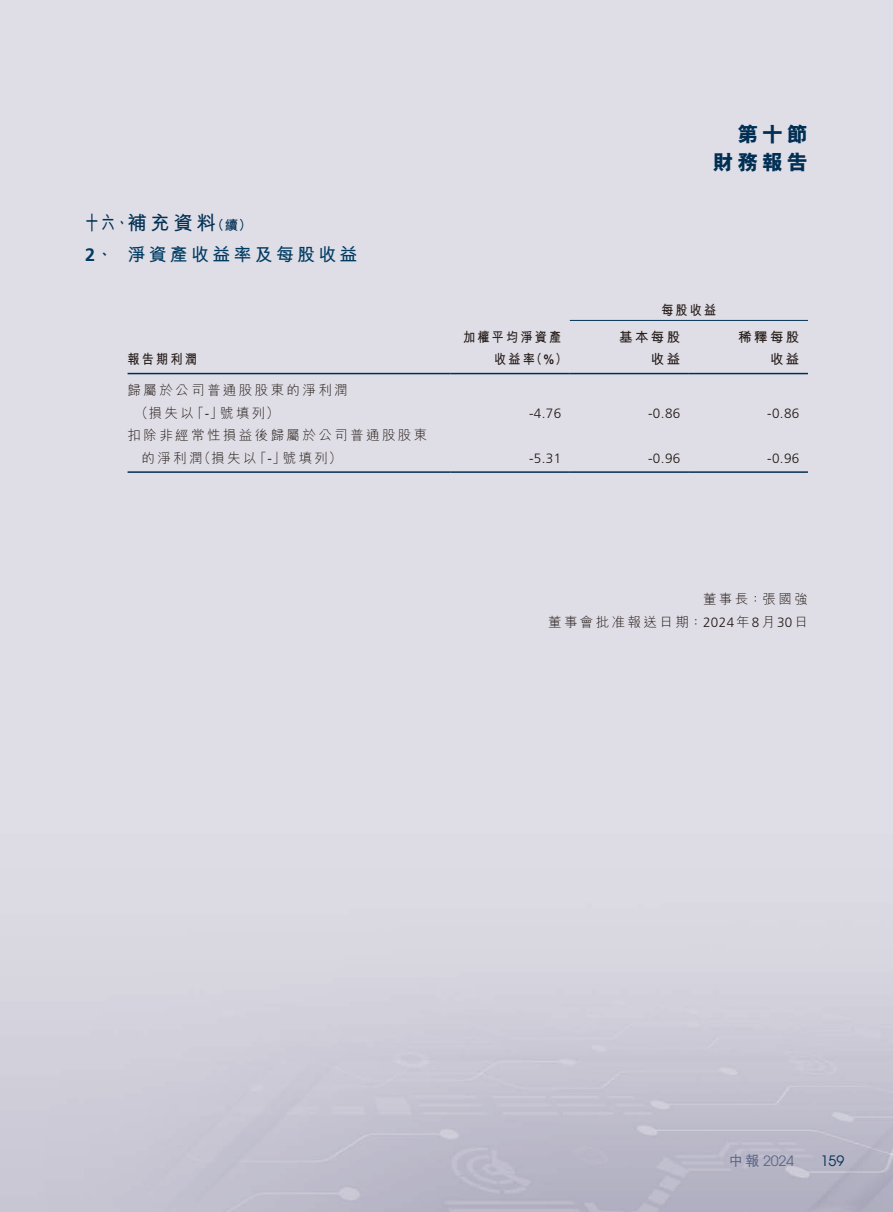
<style>
.page{position:relative;width:893px;height:1212px;background:#fff}
.page>*{position:absolute;margin:0;border:0;box-sizing:border-box;transform-origin:0 0}
.t1{font:800 21px/28.5px "M Hei HK";letter-spacing:.18em;color:#002f53;text-align:right}
.t2{font:700 19.5px "M Hei HK";letter-spacing:.18em;color:#002f53;scale:.7 1}
.t3{font:700 18px "M Hei HK";letter-spacing:.18em;color:#003b62}
.t4{font:14.25px "ITC Avant Garde Pro";color:#5f698a}
.t5{font:14.25px "ITC Avant Garde Pro";color:#002f53}
.t6{font:300 13.5px/22.5px "M Hei HK";letter-spacing:.18em;color:#231916}
.t7{font:300 13.5px "Frutiger LT Pro";letter-spacing:.03em;color:#231916}
.t8{font:700 13.5px/22.5px "M Hei HK";letter-spacing:.18em;color:#231916;scale:.9 1}
.t9{font:700 13.5px/22.5px "M Hei HK";letter-spacing:.18em;color:#231916;text-align:right}
.t10{font:700 13.5px "M Hei HK";color:#002f53}
.s1{font-family:"Frutiger LT Pro"}
.s2{font-family:"M Hei HK";font-weight:700}
</style>
<div class="page">
<hr style="left:570px;top:320px;width:238px;height:1px;background:#002f53">
<hr style="left:128px;top:373px;width:323px;height:1px;background:#002f53">
<hr style="left:451px;top:373px;width:119px;height:1px;background:#002f53">
<hr style="left:570px;top:373px;width:119px;height:1px;background:#002f53">
<hr style="left:689px;top:373px;width:119px;height:1px;background:#002f53">
<hr style="left:128px;top:471px;width:323px;height:2px;background:#002f53">
<hr style="left:451px;top:471px;width:119px;height:2px;background:#002f53">
<hr style="left:570px;top:471px;width:119px;height:2px;background:#002f53">
<hr style="left:689px;top:471px;width:119px;height:2px;background:#002f53">
<h2 class="t2" style="left:85px;top:209px;width:189px">十六、補充資料</h2>
<h3 class="t3" style="left:128px;top:241px;width:232px">淨資產收益率及每股收益</h3>
<p class="t10" style="left:211px;top:215px;width:43px">（續(</p>
<h3 class="t3" style="left:85px;top:241px;width:30px">、<span class="s1">2</span></h3>
<p class="t8" style="left:128px;top:347px;width:79px">報告期利潤</p>
<p class="t6" style="left:128px;top:378px;width:222px">歸屬於公司普通股股東的淨利潤</p>
<p class="t6" style="left:128px;top:401px;width:301px;text-indent:7px">（損失以<br>扣除非經常性損益後歸屬於公司普通股股東</p>
<p class="t6" style="left:220px;top:401px;width:61px">號填列(</p>
<p class="t6" style="left:191px;top:401px;width:34px">「」<span class="s1">-</span></p>
<p class="t6" style="left:197px;top:446px;width:61px">（損失以</p>
<p class="t6" style="left:283px;top:446px;width:61px">號填列(</p>
<p class="t6" style="left:141px;top:446px;width:63px">的淨利潤</p>
<p class="t6" style="left:254px;top:446px;width:34px">「」<span class="s1">-</span></p>
<h1 class="t1" style="left:712px;top:120px;width:97px">第十節財務報告</h1>
<p class="t8" style="left:661px;top:297px;width:63px">每股收益</p>
<p class="t8" style="left:494px;top:324px;width:83px;text-indent:-31px">加權平均淨資產收益 )率 <span class="s1">%</span>(</p>
<p class="t9" style="left:619px;top:324px;width:63px">基本每股收益</p>
<p class="t9" style="left:738px;top:324px;width:63px">稀釋每股收益</p>
<p class="t7" style="left:529px;top:405px;width:34px">-4.76</p>
<p class="t7" style="left:529px;top:450px;width:34px">-5.31</p>
<p class="t7" style="left:648px;top:405px;width:34px">-0.86</p>
<p class="t7" style="left:648px;top:450px;width:34px">-0.96</p>
<p class="t7" style="left:767px;top:405px;width:34px">-0.86</p>
<p class="t7" style="left:767px;top:450px;width:34px">-0.96</p>
<p class="t6" style="left:548px;top:588px;width:261px;text-align:right">董事長：張國強<br>董事會批准報送日期：<span class="s1">2024</span>年<span class="s1">8</span>月<span class="s1">30</span>日</p>
<p class="t4" style="left:729px;top:1152px;width:67px"><span class="s2">中報</span> 2024</p>
<p class="t5" style="left:821px;top:1152px;width:25px">159</p>
</div>
